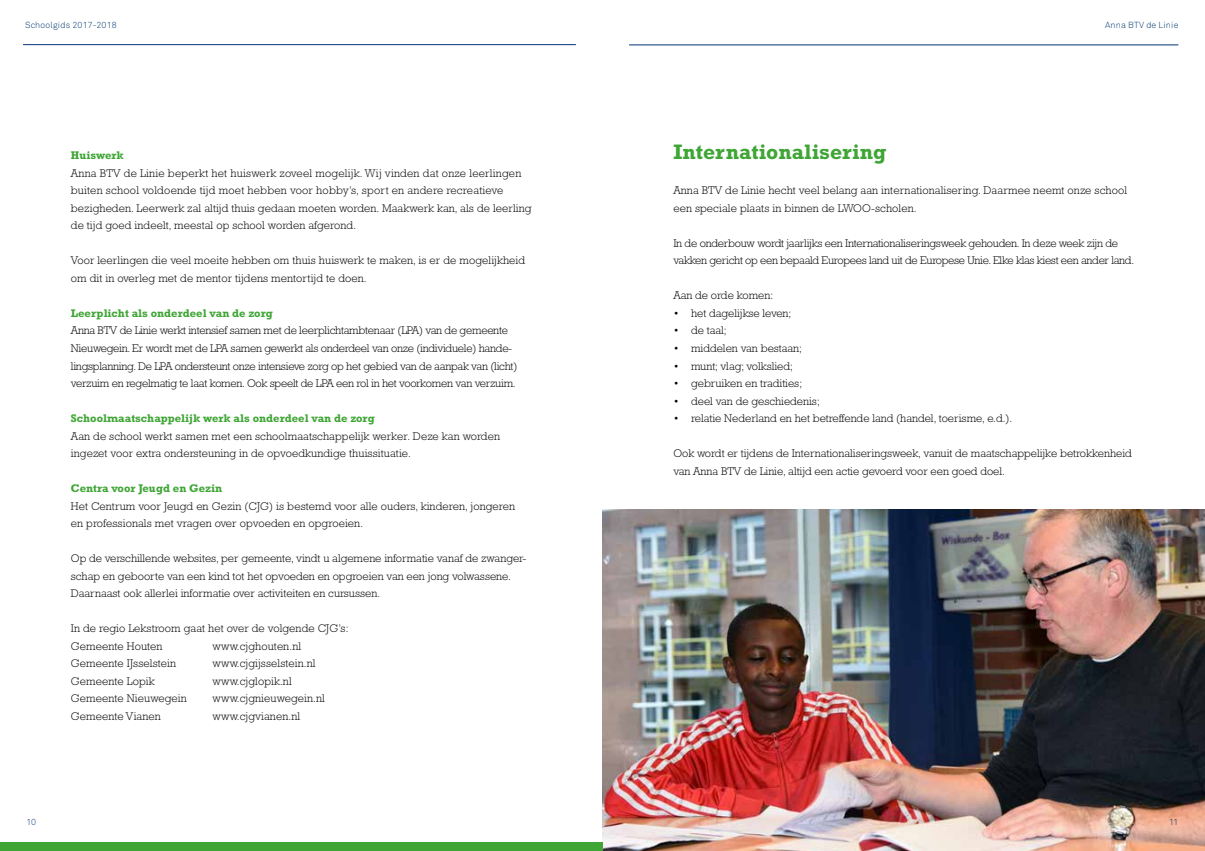
<style>
.page{position:relative;width:1205px;height:851px;background:#fff}
.page>*{position:absolute;margin:0;border:0;box-sizing:border-box;transform-origin:0 0}
.t1{font:700 21.25px "Rockwell";color:#3fa535}
.t2{font:300 11.25px/17.5px "Rockwell";color:#000}
.t3{font:300 11.25px/17.5px "Rockwell";letter-spacing:-.02em;color:#000}
.t4{font:300 11.25px/17.5px "Rockwell";letter-spacing:-.025em;color:#000}
.t5{font:700 11.25px "Rockwell";color:#3fa535}
.t6{font:300 8.75px "Akkurat";letter-spacing:.02em;color:#003671}
</style>
<div class="page">
<img style="left:602px;top:509px;width:603px;height:341px">
<div style="left:0;top:842px;width:602px;height:8px;background:#3fa535"></div>
<hr style="left:23px;top:44px;width:553px;height:1px;background:#003671">
<hr style="left:629px;top:45px;width:549px;height:1px;background:#003671">
<p class="t6" style="left:25px;top:20px;width:93px">Schoolgids 2017-2018</p>
<p class="t6" style="left:1105px;top:20px;width:75px">Anna BTV de Linie</p>
<p class="t5" style="left:71px;top:149px;width:54px">Huiswerk</p>
<p class="t2" style="left:71px;top:164px;width:462px">Anna BTV de Linie beperkt het huiswerk zoveel mogelijk. Wij vinden dat onze leerlingen buiten school voldoende tijd moet hebben voor hobby’s, sport en andere recreatieve bezigheden. Leerwerk zal altijd thuis gedaan moeten worden. Maakwerk kan, als de leerling de tijd goed indeelt, meestal op school worden afgerond.</p>
<p class="t2" style="left:71px;top:252px;width:456px">Voor leerlingen die veel moeite hebben om thuis huiswerk te maken, is er de mogelijkheid om dit in overleg met de mentor tijdens mentortijd te doen.</p>
<p class="t5" style="left:71px;top:306px;width:203px">Leerplicht als onderdeel van de zorg</p>
<p class="t3" style="left:71px;top:322px;width:448px">Anna BTV de Linie werkt intensief samen met de leerplichtambtenaar (LPA) van de gemeente Nieuwegein. Er wordt met de LPA samen gewerkt als onderdeel van onze (individuele) hande&shy;lingsplanning. De LPA ondersteunt onze intensieve zorg op het gebied van de aanpak van (licht) verzuim en regelmatig te laat komen. Ook speelt de LPA een rol in het voorkomen van verzuim.</p>
<p class="t5" style="left:71px;top:411px;width:305px">Schoolmaatschappelijk werk als onderdeel van de zorg</p>
<p class="t2" style="left:71px;top:427px;width:431px">Aan de school werkt samen met een schoolmaatschappelijk werker. Deze kan worden ingezet voor extra ondersteuning in de opvoedkundige thuissituatie.</p>
<p class="t5" style="left:71px;top:481px;width:153px">Centra voor Jeugd en Gezin</p>
<p class="t2" style="left:71px;top:497px;width:446px">Het Centrum voor Jeugd en Gezin (CJG) is bestemd voor alle ouders, kinderen, jongeren en professionals met vragen over opvoeden en opgroeien.</p>
<p class="t2" style="left:71px;top:549px;width:457px">Op de verschillende websites, per gemeente, vindt u algemene informatie vanaf de zwanger&shy;schap en geboorte van een kind tot het opvoeden en opgroeien van een jong volwassene.<br>Daarnaast ook allerlei informatie over activiteiten en cursussen.</p>
<p class="t2" style="left:71px;top:619px;width:279px">In de regio Lekstroom gaat het over de volgende CJG’s:<br>Gemeente Houten</p>
<p class="t2" style="left:213px;top:637px;width:90px">www.cjghouten.nl</p>
<p class="t2" style="left:71px;top:654px;width:107px">Gemeente IJsselstein</p>
<p class="t2" style="left:213px;top:654px;width:104px">www.cjgijsselstein.nl</p>
<p class="t2" style="left:71px;top:672px;width:85px">Gemeente Lopik</p>
<p class="t2" style="left:213px;top:672px;width:81px">www.cjglopik.nl</p>
<p class="t2" style="left:71px;top:689px;width:117px">Gemeente Nieuwegein</p>
<p class="t2" style="left:213px;top:689px;width:114px">www.cjgnieuwegein.nl</p>
<p class="t2" style="left:71px;top:707px;width:91px">Gemeente Vianen</p>
<p class="t2" style="left:213px;top:707px;width:89px">www.cjgvianen.nl</p>
<h1 class="t1" style="left:673px;top:140px;width:214px">Internationalisering</h1>
<p class="t2" style="left:673px;top:182px;width:455px">Anna BTV de Linie hecht veel belang aan internationalisering. Daarmee neemt onze school een speciale plaats in binnen de LWOO-scholen.</p>
<p class="t4" style="left:673px;top:234px;width:462px">In de onderbouw wordt jaarlijks een Internationaliseringsweek gehouden. In deze week zijn de vakken gericht op een bepaald Europees land uit de Europese Unie. Elke klas kiest een ander land.</p>
<p class="t2" style="left:673px;top:287px;width:101px">Aan de orde komen:</p>
<p class="t2" style="left:673px;top:304px;width:119px">• het dagelijkse leven;</p>
<p class="t2" style="left:673px;top:322px;width:55px">• de taal;</p>
<p class="t2" style="left:673px;top:339px;width:130px">• middelen van bestaan;</p>
<p class="t2" style="left:673px;top:357px;width:121px">• munt; vlag; volkslied;</p>
<p class="t2" style="left:673px;top:374px;width:130px">• gebruiken en tradities;</p>
<p class="t2" style="left:673px;top:392px;width:148px">• deel van de geschiedenis;</p>
<p class="t2" style="left:673px;top:409px;width:340px">• relatie Nederland en het betreffende land (handel, toerisme, e.d.).</p>
<p class="t2" style="left:673px;top:444px;width:460px">Ook wordt er tijdens de Internationaliseringsweek, vanuit de maatschappelijke betrokkenheid van Anna BTV de Linie, altijd een actie gevoerd voor een goed doel.</p>
<p class="t6" style="left:27px;top:816px;width:11px">10</p>
<p class="t6" style="left:1169px;top:816px;width:11px">11</p>
</div>
